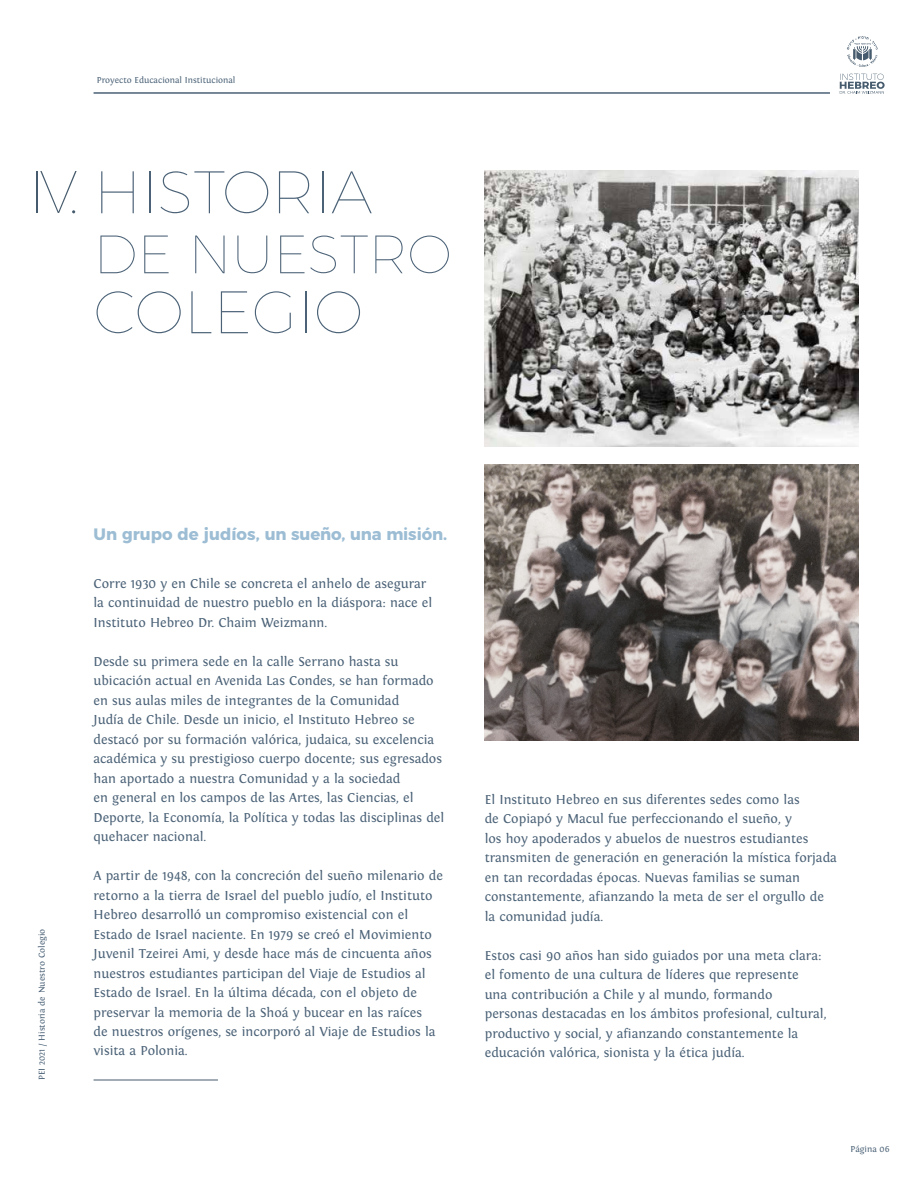
<style>
.page{position:relative;width:918px;height:1188px;background:#fff}
.page>*{position:absolute;margin:0;border:0;box-sizing:border-box;transform-origin:0 0}
.t1{font:100 60px "Montserrat";color:#4b6277}
.t2{font:100 54px "Montserrat";color:#4b6277}
.t3{font:700 16.5px "Montserrat";letter-spacing:-.01em;color:#9cbdd4}
.t4{font:13.5px/19.5px "Fontin";color:#4b6277}
.t5{font:9px "Fontin";color:#4b6277}
.s1{color:#465b6d}
</style>
<div class="page">
<hr style="left:94px;top:92px;width:736px;height:2px;background:#4b6277">
<hr style="left:94px;top:1080px;width:124px;height:1px;background:#465b6d">
<svg style="left:847px;top:36px;width:31px;height:31px"></svg>
<svg style="left:840px;top:74px;width:45px;height:20px"></svg>
<img style="left:485px;top:170px;width:374px;height:276px">
<img style="left:485px;top:464px;width:374px;height:277px">
<p class="t5" style="left:97px;top:75px;width:140px">Proyecto Educacional Institucional</p>
<h1 class="t1" style="left:29px;top:147px;width:345px"><span class="s1">IV.</span> HISTORIA</h1>
<h2 class="t2" style="left:94px;top:214px;width:360px">DE NUESTRO</h2>
<h1 class="t1" style="left:94px;top:267px;width:271px">COLEGIO</h1>
<p class="t5" style="left:37px;top:1080px;width:153px;rotate:-90deg">PEI 2021 / Historia de Nuestro Colegio</p>
<p class="t3" style="left:94px;top:521px;width:355px">Un grupo de judíos, un sueño, una misión.</p>
<p class="t4" style="left:94px;top:573px;width:340px">Corre 1930 y en Chile se concreta el anhelo de asegurar la continuidad de nuestro pueblo en la diáspora: nace el<br>Instituto Hebreo Dr. Chaim Weizmann.</p>
<p class="t4" style="left:94px;top:651px;width:352px">Desde su primera sede en la calle Serrano hasta su ubicación actual en Avenida Las Condes, se han formado en sus aulas miles de integrantes de la Comunidad<br>Judía de Chile. Desde un inicio, el Instituto Hebreo se destacó por su formación valórica, judaica, su excelencia académica y su prestigioso cuerpo docente; sus egresados han aportado a nuestra Comunidad y a la sociedad<br>en general en los campos de las Artes, las Ciencias, el Deporte, la Economía, la Política y todas las disciplinas del quehacer nacional.</p>
<p class="t4" style="left:94px;top:866px;width:351px">A partir de 1948, con la concreción del sueño milenario de retorno a la tierra de Israel del pueblo judío, el Instituto Hebreo desarrolló un compromiso existencial con el Estado de Israel naciente. En 1979 se creó el Movimiento Juvenil Tzeirei Ami, y desde hace más de cincuenta años nuestros estudiantes participan del Viaje de Estudios al Estado de Israel. En la última década, con el objeto de preservar la memoria de la Shoá y bucear en las raíces<br>de nuestros orígenes, se incorporó al Viaje de Estudios la visita a Polonia.</p>
<p class="t4" style="left:485px;top:790px;width:354px">El Instituto Hebreo en sus diferentes sedes como las<br>de Copiapó y Macul fue perfeccionando el sueño, y<br>los hoy apoderados y abuelos de nuestros estudiantes transmiten de generación en generación la mística forjada en tan recordadas épocas. Nuevas familias se suman constantemente, afianzando la meta de ser el orgullo de la comunidad judía.</p>
<p class="t4" style="left:485px;top:946px;width:343px">Estos casi 90 años han sido guiados por una meta clara: el fomento de una cultura de líderes que represente<br>una contribución a Chile y al mundo, formando personas destacadas en los ámbitos profesional, cultural, productivo y social, y afianzando constantemente la educación valórica, sionista y la ética judía.</p>
<p class="t5" style="left:851px;top:1144px;width:41px">Página 06</p>
</div>
